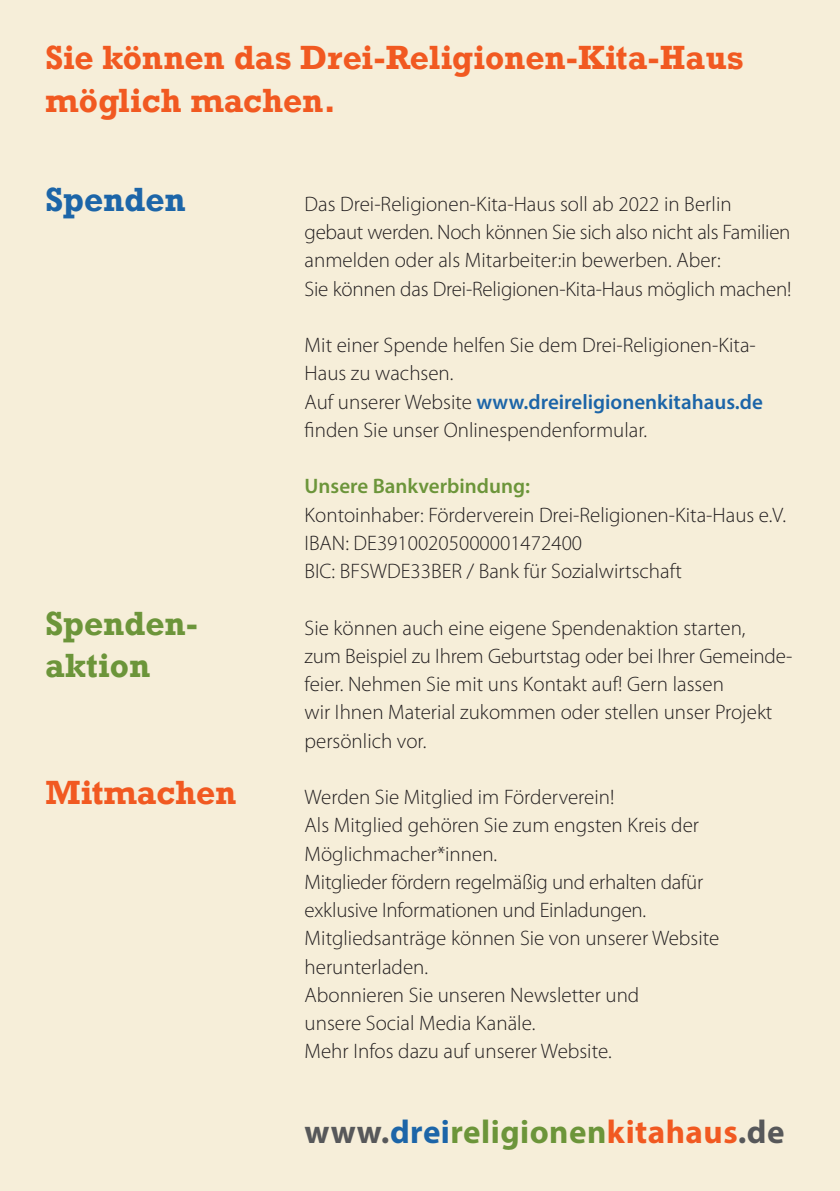
<style>
.page{position:relative;width:840px;height:1191px;background:#fff}
.page>*{position:absolute;margin:0;border:0;box-sizing:border-box;transform-origin:0 0}
.t1{font:700 33px "Myriad Pro";letter-spacing:.015em;color:#6c953a}
.t2{font:700 31.6px/42.4px "Rockwell";color:#f15921}
.t3{font:700 31.6px/42.4px "Rockwell";color:#6c953a}
.t4{font:700 31.6px "Rockwell";color:#1c65a8}
.t5{font:300 21px/28.2px "Myriad Pro";color:#231f20}
.t6{font:600 21px "Myriad Pro";color:#6c953a}
.s1{font-weight:600;color:#1c65a8}
.s2{color:#57585a}
.s3{color:#1c65a8}
.s4{color:#f15921}
</style>
<div class="page">
<div style="left:0;top:0;width:839px;height:1191px;background:#f6eed9"></div>
<h2 class="t2" style="left:45px;top:37px;width:699px">Sie können das Drei-Religionen-Kita-Haus möglich machen.</h2>
<h2 class="t4" style="left:45px;top:181px;width:142px">Spenden</h2>
<h2 class="t3" style="left:45px;top:602px;width:154px">Spenden&shy;aktion</h2>
<h2 class="t2" style="left:45px;top:772px;width:192px">Mitmachen</h2>
<p class="t5" style="left:304px;top:191px;width:488px">Das Drei-Religionen-Kita-Haus soll ab 2022 in Berlin gebaut werden. Noch können Sie sich also nicht als Familien anmelden oder als Mitarbeiter:in bewerben. Aber:<br>Sie können das Drei-Religionen-Kita-Haus möglich machen!</p>
<p class="t5" style="left:304px;top:333px;width:459px">Mit einer Spende helfen Sie dem Drei-Religionen-Kita-Haus zu wachsen.<br>Auf unserer Website <span class="s1">www.dreireligionenkitahaus.de </span>finden Sie unser Onlinespendenformular.</p>
<p class="t6" style="left:304px;top:478px;width:227px">Unsere Bankverbindung:</p>
<p class="t5" style="left:304px;top:502px;width:482px">Kontoinhaber: Förderverein Drei-Religionen-Kita-Haus e.V.<br>IBAN: DE39100205000001472400<br>BIC: BFSWDE33BER / Bank für Sozialwirtschaft</p>
<p class="t5" style="left:304px;top:615px;width:489px">Sie können auch eine eigene Spendenaktion starten,<br>zum Beispiel zu Ihrem Geburtstag oder bei Ihrer Gemeinde&shy;feier. Nehmen Sie mit uns Kontakt auf! Gern lassen<br>wir Ihnen Material zukommen oder stellen unser Projekt persönlich vor.</p>
<p class="t5" style="left:304px;top:784px;width:416px">Werden Sie Mitglied im Förderverein!<br>Als Mitglied gehören Sie zum engsten Kreis der Möglichmacher*innen.<br>Mitglieder fördern regelmäßig und erhalten dafür exklusive Informationen und Einladungen.<br>Mitgliedsanträge können Sie von unserer Website herunterladen.<br>Abonnieren Sie unseren Newsletter und<br>unsere Social Media Kanäle.<br>Mehr Infos dazu auf unserer Website.</p>
<h1 class="t1" style="left:304px;top:1120px;width:481px"><span class="s2">www.</span><span class="s3">drei</span>religionen<span class="s4">kitahaus</span><span class="s2">.de</span></h1>
</div>
